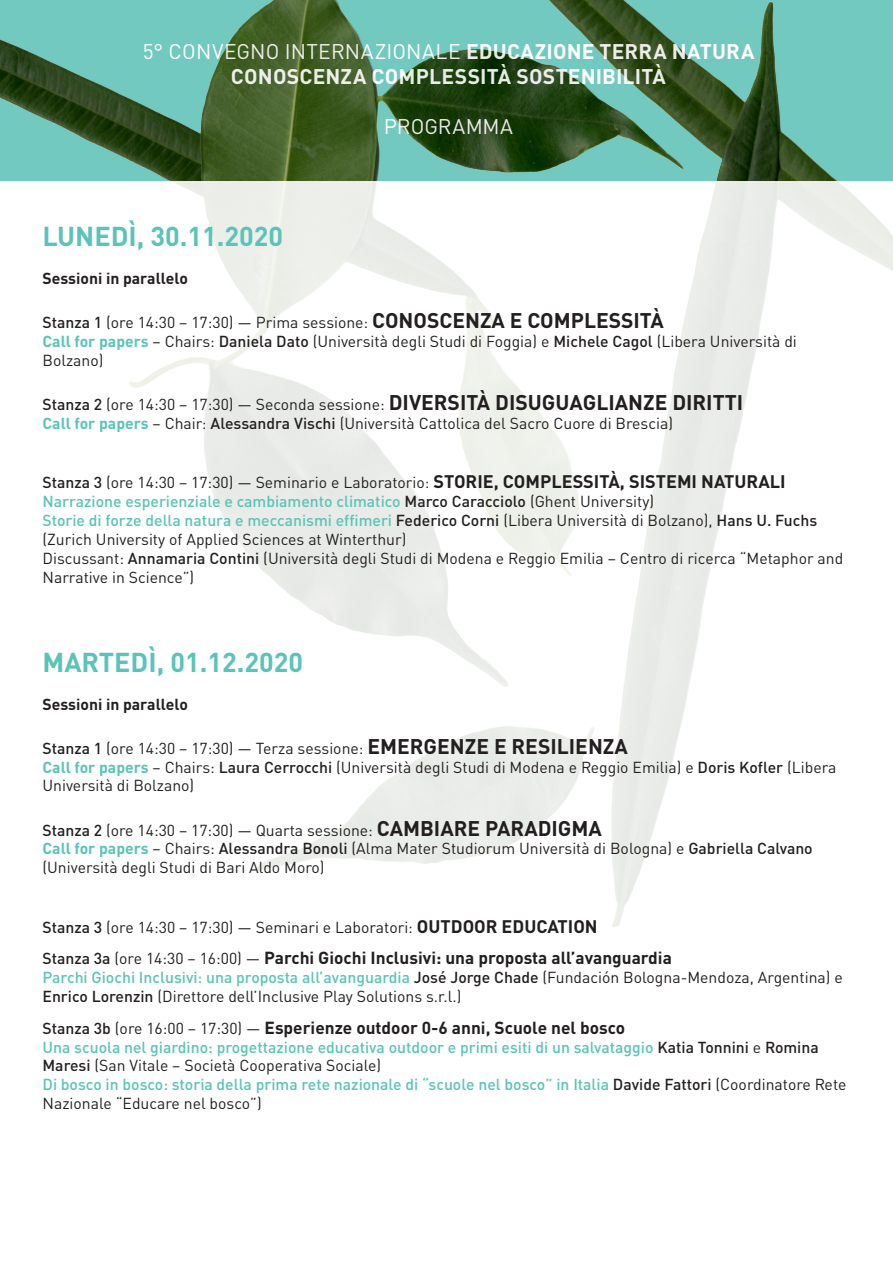
<style>
.page{position:relative;width:893px;height:1263px;background:#fff}
.page>*{position:absolute;margin:0;border:0;box-sizing:border-box;transform-origin:0 0}
.t1{font:700 27px "DINOT";color:#5bc3b7}
.t2{font:21px "DINOT";letter-spacing:.005em;color:#fff}
.t3{font:700 21px "DINOT";letter-spacing:.01em;color:#fff}
.t4{font:700 17.25px "DINOT";color:#231f20}
.t5{font:15.75px/18.9px "DINOT";color:#231f20}
.t6{font:500 15.75px/18.9px "DINOT";color:#5bc3b7}
.t7{font:700 15.75px "DINOT";color:#231f20}
.s1{font-weight:700}
.s2{font-weight:500}
.s3{font-weight:700;font-size:21px}
.s4{font-weight:700;color:#5bc3b7}
.s5{font-weight:700;font-size:18px}
.s6{color:#231f20}
.s7{font-weight:400;color:#231f20}
.s8{font-weight:500;color:#5bc3b7}
.s9{font-weight:500;font-size:15.75px}
.s10{font-weight:400;font-size:15.75px}
</style>
<div class="page">
<img style="left:0;top:0;width:893px;height:927px">
<p class="t2" style="left:143px;top:38px;width:613px">5° CONVEGNO INTERNAZIONALE <span class="s1">EDUCAZIONE TERRA NATURA</span></p>
<p class="t3" style="left:231px;top:62px;width:436px">CONOSCENZA COMPLESSITÀ SOSTENIBILITÀ</p>
<p class="t2" style="left:384px;top:113px;width:131px">PROGRAMMA</p>
<p class="t1" style="left:43px;top:219px;width:242px">LUNEDÌ, 30.11.2020</p>
<p class="t7" style="left:43px;top:268px;width:147px">Sessioni in parallelo</p>
<p class="t5" style="left:43px;top:312px;width:623px"><span class="s2">Stanza 1</span> (ore 14:30 – 17:30) — Prima sessione: <span class="s3">CONOSCENZA E COMPLESSITÀ</span></p>
<p class="t5" style="left:43px;top:331px;width:756px"><span class="s4">Call for papers</span> – Chairs: <span class="s2">Daniela Dato</span> (Università degli Studi di Foggia) e <span class="s2">Michele Cagol</span> (Libera Università di<br>Bolzano)</p>
<p class="t5" style="left:43px;top:394px;width:702px"><span class="s2">Stanza 2</span> (ore 14:30 – 17:30) — Seconda sessione: <span class="s3">DIVERSITÀ DISUGUAGLIANZE DIRITTI</span></p>
<p class="t5" style="left:43px;top:413px;width:632px"><span class="s4">Call for papers</span> – Chair: <span class="s2">Alessandra Vischi</span> (Università Cattolica del Sacro Cuore di Brescia)</p>
<p class="t5" style="left:43px;top:473px;width:745px"><span class="s2">Stanza 3</span> (ore 14:30 – 17:30) — Seminario e Laboratorio: <span class="s5">STORIE, COMPLESSITÀ, SISTEMI NATURALI</span></p>
<p class="t6" style="left:43px;top:491px;width:613px">Narrazione esperienziale e cambiamento climatico <span class="s6">Marco Caracciolo</span> <span class="s7">(Ghent University)</span></p>
<p class="t5" style="left:43px;top:510px;width:776px"><span class="s8">Storie di forze della natura e meccanismi effimeri</span> <span class="s2">Federico Corni</span> (Libera Università di Bolzano), <span class="s2">Hans U. Fuchs </span>(Zurich University of Applied Sciences at Winterthur)</p>
<p class="t5" style="left:43px;top:548px;width:802px">Discussant: <span class="s2">Annamaria Contini</span> (Università degli Studi di Modena e Reggio Emilia – Centro di ricerca “Metaphor and<br>Narrative in Science”)</p>
<p class="t1" style="left:43px;top:644px;width:262px">MARTEDÌ, 01.12.2020</p>
<p class="t7" style="left:43px;top:693px;width:147px">Sessioni in parallelo</p>
<p class="t5" style="left:43px;top:738px;width:587px"><span class="s2">Stanza 1</span> (ore 14:30 – 17:30) — Terza sessione: <span class="s3">EMERGENZE E RESILIENZA</span></p>
<p class="t5" style="left:43px;top:757px;width:795px"><span class="s4">Call for papers</span> – Chairs: <span class="s2">Laura Cerrocchi</span> (Università degli Studi di Modena e Reggio Emilia) e <span class="s2">Doris Kofler</span> (Libera<br>Università di Bolzano)</p>
<p class="t5" style="left:43px;top:820px;width:561px"><span class="s2">Stanza 2</span> (ore 14:30 – 17:30) — Quarta sessione: <span class="s3">CAMBIARE PARADIGMA</span></p>
<p class="t5" style="left:43px;top:839px;width:772px"><span class="s4">Call for papers</span> – Chairs: <span class="s2">Alessandra Bonoli</span> (Alma Mater Studiorum Università di Bologna) e <span class="s2">Gabriella Calvano </span>(Università degli Studi di Bari Aldo Moro)</p>
<p class="t5" style="left:43px;top:917px;width:557px"><span class="s2">Stanza 3</span> (ore 14:30 – 17:30) — Seminari e Laboratori: <span class="s5">OUTDOOR EDUCATION</span></p>
<p class="t4" style="left:43px;top:947px;width:631px"><span class="s9">Stanza 3a</span> <span class="s10">(ore 14:30 – 16:00) —</span> Parchi Giochi Inclusivi: una proposta all’avanguardia</p>
<p class="t5" style="left:43px;top:968px;width:802px"><span class="s8">Parchi Giochi Inclusivi: una proposta all’avanguardia</span> <span class="s2">José Jorge Chade</span> (Fundación Bologna-Mendoza, Argentina) e<br><span class="s2">Enrico Lorenzin</span> (Direttore dell’Inclusive Play Solutions s.r.l.)</p>
<p class="t4" style="left:43px;top:1016px;width:584px"><span class="s9">Stanza 3b</span> <span class="s10">(ore 16:00 – 17:30) —</span> Esperienze outdoor 0-6 anni, Scuole nel bosco</p>
<p class="t6" style="left:43px;top:1037px;width:778px">Una scuola nel giardino: progettazione educativa outdoor e primi esiti di un salvataggio <span class="s6">Katia Tonnini</span> <span class="s7">e</span> <span class="s6">Romina<br>Maresi</span> <span class="s7">(San Vitale – Società Cooperativa Sociale)</span></p>
<p class="t6" style="left:43px;top:1075px;width:805px">Di bosco in bosco: storia della prima rete nazionale di “scuole nel bosco” in Italia <span class="s6">Davide Fattori</span> <span class="s7">(Coordinatore Rete<br>Nazionale “Educare nel bosco”)</span></p>
</div>
